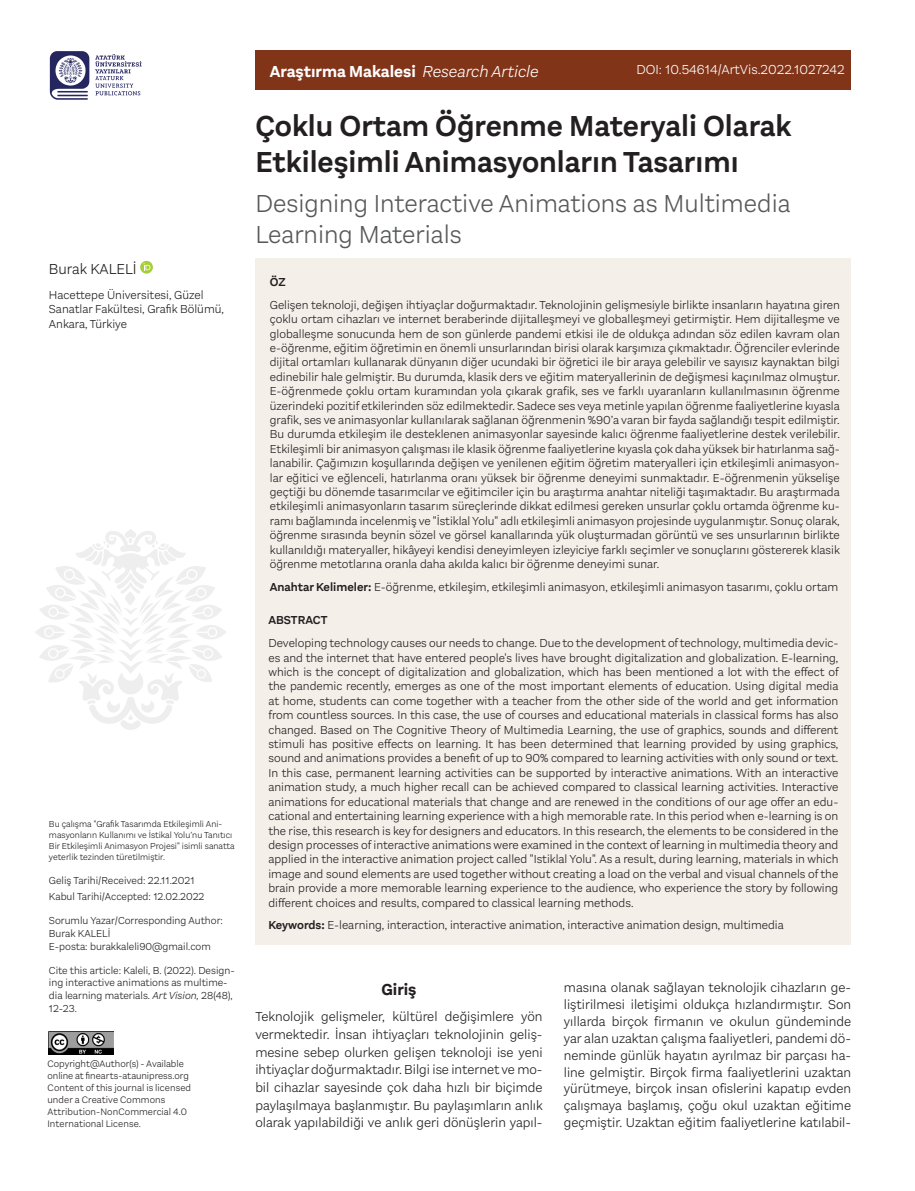
<style>
.page{position:relative;width:915px;height:1191px;background:#fff}
.page>*{position:absolute;margin:0;border:0;box-sizing:border-box;transform-origin:0 0}
.t1{font:600 30px/36px "Aestetico";color:#231f20}
.t2{font:300 25.5px/30.6px "Aestetico";color:#57585a}
.t3{font:700 16.5px "Aestetico";color:#fff}
.t4{font:700 16.5px "Aestetico";color:#231f20}
.t5{font:300 15px "Aestetico";color:#231f20}
.t6{font:300 13.5px/16.8px "Aestetico";color:#231f20;text-align:justify}
.t7{font:300 13.5px "Aestetico";color:#fff}
.t8{font:300 12px/14.4px "Aestetico";color:#231f20;text-align:justify}
.t9{font:600 12px "Aestetico";color:#231f20}
.t10{font:300 10.5px/12.6px "Aestetico";color:#231f20}
.zz_Uroloji_running{font:300 9.75px/12px "Aestetico";letter-spacing:.005em;color:#231f20}
.t11{font:300 9px/10.8px "Aestetico";color:#231f20}
.s1{font-style:italic}
.s2{font-weight:300;font-style:italic}
.s3{font-weight:600}
</style>
<div class="page">
<svg style="left:35px;top:529px;width:191px;height:201px"></svg>
<div style="left:255px;top:50px;width:595px;height:39px;background:#823419"></div>
<div style="left:255px;top:259px;width:595px;height:686px;background:#f5efea"></div>
<svg style="left:140px;top:261px;width:13px;height:13px"></svg>
<svg style="left:143px;top:263px;width:7px;height:7px"></svg>
<svg style="left:95px;top:54px;width:47px;height:41px"></svg>
<svg style="left:50px;top:51px;width:39px;height:49px"></svg>
<img style="left:49px;top:1031px;width:65px;height:23px">
<p class="t5" style="left:49px;top:260px;width:89px">Burak KALELİ</p>
<p class="t8" style="left:49px;top:287px;width:176px;text-align:left">Hacettepe Üniversitesi, Güzel<br>Sanatlar Fakültesi, Grafik Bölümü,<br>Ankara, Türkiye</p>
<p class="t11" style="left:49px;top:819px;width:187px">Bu çalışma "Grafik Tasarımda Etkileşimli Ani&shy;masyonların Kullanımı ve İstikal Yolu’nu Tanıtıcı Bir Etkileşimli Animasyon Projesi" isimli sanatta yeterlik tezinden türetilmiştir.</p>
<p class="t10" style="left:49px;top:873px;width:147px">Geliş Tarihi/Received: 22.11.2021</p>
<p class="t10" style="left:49px;top:890px;width:157px">Kabul Tarihi/Accepted: 12.02.2022</p>
<p class="t10" style="left:49px;top:914px;width:175px">Sorumlu Yazar/Corresponding Author:<br>Burak KALELİ</p>
<p class="t10" style="left:49px;top:939px;width:163px">E-posta: burakkaleli90@gmail.com</p>
<p class="t10" style="left:49px;top:964px;width:187px">Cite this article: Kaleli, B. (2022). Design&shy;ing interactive animations as multime&shy;dia learning materials. <span class="s1">Art Vision,</span> 28(48), 12-23.</p>
<p class="zz_Uroloji_running" style="left:47px;top:1057px;width:143px">Copyright@Author(s) - Available online at finearts-ataunipress.org</p>
<p class="zz_Uroloji_running" style="left:47px;top:1081px;width:145px">Content of this journal is licensed under a Creative Commons<br>Attribution-NonCommercial 4.0<br>International License.</p>
<p class="t3" style="left:270px;top:62px;width:270px">Araştırma Makalesi <span class="s2">Research Article</span></p>
<p class="t7" style="left:636px;top:62px;width:210px">DOI: 10.54614/ArtVis.2022.1027242</p>
<p class="t1" style="left:255px;top:108px;width:537px">Çoklu Ortam Öğrenme Materyali Olarak<br>Etkileşimli Animasyonların Tasarımı</p>
<p class="t2" style="left:255px;top:188px;width:536px">Designing Interactive Animations as Multimedia<br>Learning Materials</p>
<p class="t9" style="left:270px;top:275px;width:17px">ÖZ</p>
<p class="t8" style="left:270px;top:297px;width:571px">Gelişen teknoloji, değişen ihtiyaçlar doğurmaktadır. Teknolojinin gelişmesiyle birlikte insanların hayatına giren çoklu ortam cihazları ve internet beraberinde dijitalleşmeyi ve globalleşmeyi getirmiştir. Hem dijitalleşme ve globalleşme sonucunda hem de son günlerde pandemi etkisi ile de oldukça adından söz edilen kavram olan e-öğrenme, eğitim öğretimin en önemli unsurlarından birisi olarak karşımıza çıkmaktadır. Öğrenciler evlerinde dijital ortamları kullanarak dünyanın diğer ucundaki bir öğretici ile bir araya gelebilir ve sayısız kaynaktan bilgi edinebilir hale gelmiştir. Bu durumda, klasik ders ve eğitim materyallerinin de değişmesi kaçınılmaz olmuştur.<br>E-öğrenmede çoklu ortam kuramından yola çıkarak grafik, ses ve farklı uyaranların kullanılmasının öğrenme üzerindeki pozitif etkilerinden söz edilmektedir. Sadece ses veya metinle yapılan öğrenme faaliyetlerine kıyasla grafik, ses ve animasyonlar kullanılarak sağlanan öğrenmenin %90’a varan bir fayda sağlandığı tespit edilmiştir.<br>Bu durumda etkileşim ile desteklenen animasyonlar sayesinde kalıcı öğrenme faaliyetlerine destek verilebilir.<br>Etkileşimli bir animasyon çalışması ile klasik öğrenme faaliyetlerine kıyasla çok daha yüksek bir hatırlanma sağ&shy;lanabilir. Çağımızın koşullarında değişen ve yenilenen eğitim öğretim materyalleri için etkileşimli animasyon&shy;lar eğitici ve eğlenceli, hatırlanma oranı yüksek bir öğrenme deneyimi sunmaktadır. E-öğrenmenin yükselişe geçtiği bu dönemde tasarımcılar ve eğitimciler için bu araştırma anahtar niteliği taşımaktadır. Bu araştırmada etkileşimli animasyonların tasarım süreçlerinde dikkat edilmesi gereken unsurlar çoklu ortamda öğrenme ku&shy;ramı bağlamında incelenmiş ve "İstiklal Yolu" adlı etkileşimli animasyon projesinde uygulanmıştır. Sonuç olarak, öğrenme sırasında beynin sözel ve görsel kanallarında yük oluşturmadan görüntü ve ses unsurlarının birlikte kullanıldığı materyaller, hikâyeyi kendisi deneyimleyen izleyiciye farklı seçimler ve sonuçlarını göstererek klasik öğrenme metotlarına oranla daha akılda kalıcı bir öğrenme deneyimi sunar.</p>
<p class="t8" style="left:270px;top:580px;width:569px"><span class="s3">Anahtar Kelimeler:</span> E-öğrenme, etkileşim, etkileşimli animasyon, etkileşimli animasyon tasarımı, çoklu ortam</p>
<p class="t9" style="left:268px;top:613px;width:61px">ABSTRACT</p>
<p class="t8" style="left:268px;top:636px;width:571px">Developing technology causes our needs to change. Due to the development of technology, multimedia devic&shy;es and the internet that have entered people's lives have brought digitalization and globalization. E-learning, which is the concept of digitalization and globalization, which has been mentioned a lot with the effect of the pandemic recently, emerges as one of the most important elements of education. Using digital media at home, students can come together with a teacher from the other side of the world and get information from countless sources. In this case, the use of courses and educational materials in classical forms has also changed. Based on The Cognitive Theory of Multimedia Learning, the use of graphics, sounds and different stimuli has positive effects on learning. It has been determined that learning provided by using graphics, sound and animations provides a benefit of up to 90% compared to learning activities with only sound or text.<br>In this case, permanent learning activities can be supported by interactive animations. With an interactive animation study, a much higher recall can be achieved compared to classical learning activities. Interactive animations for educational materials that change and are renewed in the conditions of our age offer an edu&shy;cational and entertaining learning experience with a high memorable rate. In this period when e-learning is on the rise, this research is key for designers and educators. In this research, the elements to be considered in the design processes of interactive animations were examined in the context of learning in multimedia theory and applied in the interactive animation project called "Istiklal Yolu". As a result, during learning, materials in which image and sound elements are used together without creating a load on the verbal and visual channels of the brain provide a more memorable learning experience to the audience, who experience the story by following different choices and results, compared to classical learning methods.</p>
<p class="t8" style="left:268px;top:918px;width:516px"><span class="s3">Keywords:</span> E-learning, interaction, interactive animation, interactive animation design, multimedia</p>
<p class="t4" style="left:381px;top:979px;width:37px">Giriş</p>
<p class="t6" style="left:255px;top:1008px;width:289px;line-height:17.7px">Teknolojik gelişmeler, kültürel değişimlere yön vermektedir. İnsan ihtiyaçları teknolojinin geliş&shy;mesine sebep olurken gelişen teknoloji ise yeni ihtiyaçlar doğurmaktadır. Bilgi ise internet ve mo&shy;bil cihazlar sayesinde çok daha hızlı bir biçimde paylaşılmaya başlanmıştır. Bu paylaşımların anlık olarak yapılabildiği ve anlık geri dönüşlerin yapıl-</p>
<p class="t6" style="left:563px;top:979px;width:289px">masına olanak sağlayan teknolojik cihazların ge&shy;liştirilmesi iletişimi oldukça hızlandırmıştır. Son yıllarda birçok firmanın ve okulun gündeminde yar alan uzaktan çalışma faaliyetleri, pandemi dö&shy;neminde günlük hayatın ayrılmaz bir parçası ha&shy;line gelmiştir. Birçok firma faaliyetlerini uzaktan yürütmeye, birçok insan ofislerini kapatıp evden çalışmaya başlamış, çoğu okul uzaktan eğitime geçmiştir. Uzaktan eğitim faaliyetlerine katılabil-</p>
</div>
